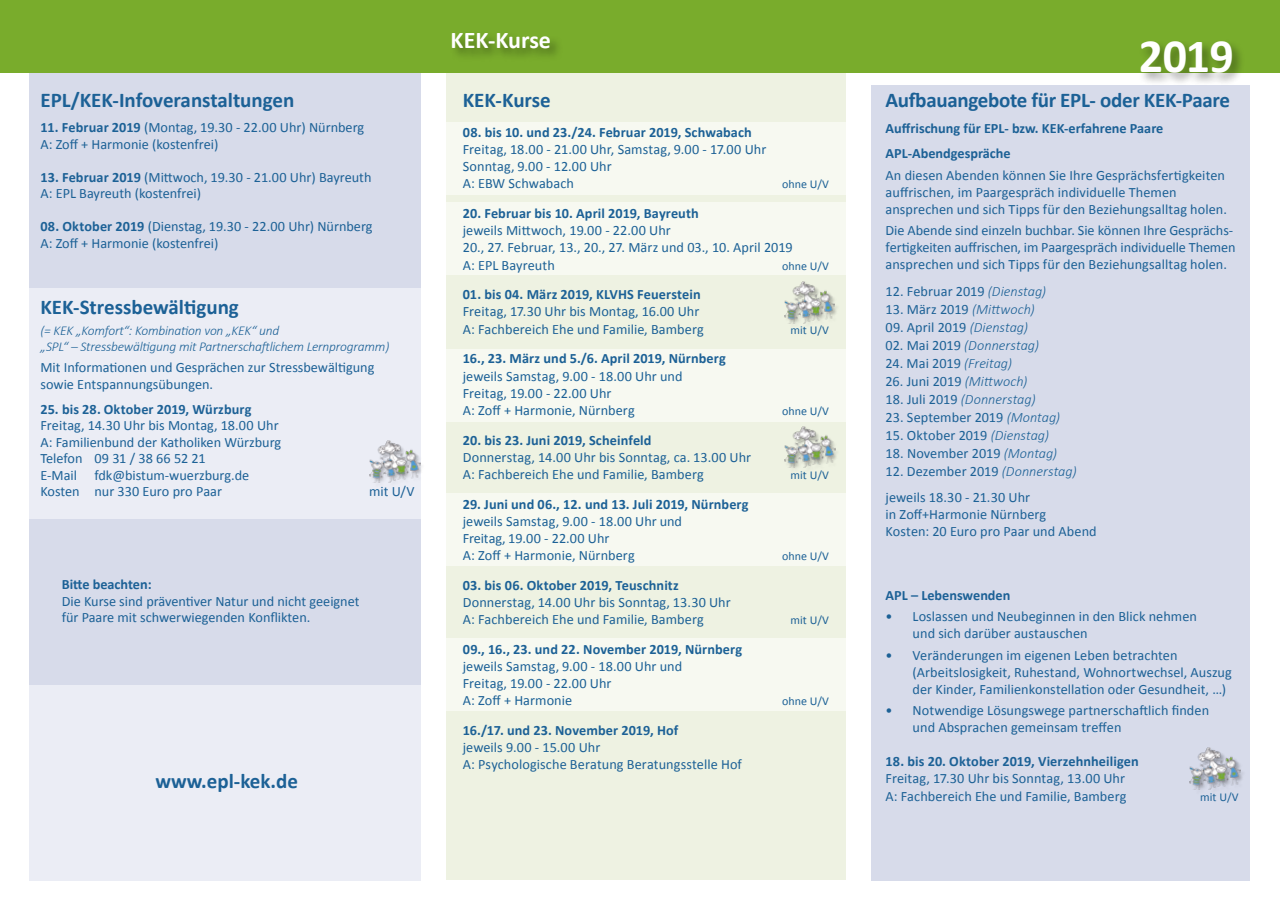
<style>
.page{position:relative;width:1280px;height:910px;background:#fff}
.page>*{position:absolute;margin:0;border:0;box-sizing:border-box;transform-origin:0 0}
.t1{font:700 48px "Calibri";color:#fff}
.t2{font:700 24px "Calibri";color:#fff}
.t3{font:700 21px "Calibri";letter-spacing:-.005em;color:#1c6196}
.t4{font:14.25px/17.1px "Calibri";letter-spacing:.005em;color:#1c6196}
.t5{font:700 14.25px/25.7px "Calibri";letter-spacing:.005em;color:#1c6196}
.t6{font:italic 300 14.25px "Calibri";letter-spacing:.005em;color:#1c6196}
.t7{font:italic 300 13.5px/16.5px "Calibri";letter-spacing:-.015em;color:#1c6196}
.t8{font:12px "Calibri";color:#1c6196}
.s1{font-weight:700}
.s2{font-weight:300;font-style:italic}
.s3{font-weight:400;font-style:normal}
</style>
<div class="page">
<div style="left:30px;top:57px;width:391px;height:628px;background:#d7dbea"></div>
<div style="left:30px;top:288px;width:391px;height:231px;background:#ebedf5"></div>
<div style="left:30px;top:685px;width:391px;height:195px;background:#ebedf5"></div>
<div style="left:872px;top:85px;width:378px;height:795px;background:#d7dbea"></div>
<div style="left:446px;top:62px;width:400px;height:818px;background:#eef2e2"></div>
<div style="left:446px;top:202px;width:400px;height:73px;background:#f7f9f1"></div>
<div style="left:446px;top:349px;width:400px;height:72px;background:#f7f9f1"></div>
<div style="left:446px;top:493px;width:400px;height:72px;background:#f7f9f1"></div>
<div style="left:446px;top:639px;width:400px;height:72px;background:#f7f9f1"></div>
<div style="left:446px;top:122px;width:400px;height:73px;background:#f7f9f1"></div>
<div style="left:0;top:0;width:1280px;height:72px;background:#79ac2c"></div>
<div style="left:450px;top:30px;width:114px;height:32px;background:#000;opacity:.35"></div>
<img style="left:784px;top:281px;width:51px;height:42px">
<img style="left:784px;top:426px;width:51px;height:42px">
<img style="left:1190px;top:747px;width:51px;height:42px">
<div style="left:1138px;top:39px;width:108px;height:48px;background:#000;opacity:.35"></div>
<div style="left:369px;top:440px;width:57px;height:48px;background:#000;opacity:.25"></div>
<img style="left:369px;top:440px;width:51px;height:42px">
<h3 class="t3" style="left:40px;top:87px;width:255px">EPL/KEK-Infoveranstaltungen</h3>
<p class="t4" style="left:40px;top:119px;width:325px;line-height:16.5px"><span class="s1">11. Februar 2019</span> (Montag, 19.30 - 22.00 Uhr) Nürnberg<br>A: Zoff + Harmonie (kostenfrei)</p>
<p class="t4" style="left:40px;top:169px;width:333px;line-height:16.5px"><span class="s1">13. Februar 2019</span> (Mittwoch, 19.30 - 21.00 Uhr) Bayreuth<br>A: EPL Bayreuth (kostenfrei)</p>
<p class="t4" style="left:40px;top:218px;width:334px;line-height:16.5px"><span class="s1">08. Oktober 2019</span> (Dienstag, 19.30 - 22.00 Uhr) Nürnberg<br>A: Zoff + Harmonie (kostenfrei)</p>
<h3 class="t3" style="left:40px;top:294px;width:200px">KEK-Stressbewältigung</h3>
<p class="t7" style="left:40px;top:322px;width:350px">(= KEK „Komfort“: Kombination von „KEK“ und<br>„SPL“ – Stressbewältigung mit Partnerschaftlichem Lernprogramm)</p>
<p class="t4" style="left:40px;top:359px;width:335px;line-height:16.5px">Mit Informationen und Gesprächen zur Stressbewältigung sowie Entspannungsübungen.</p>
<p class="t5" style="left:40px;top:396px;width:213px">25. bis 28. Oktober 2019, Würzburg</p>
<p class="t4" style="left:40px;top:417px;width:242px;line-height:16.5px">Freitag, 14.30 Uhr bis Montag, 18.00 Uhr A: Familienbund der Katholiken Würzburg Telefon 09 31 / 38 66 52 21<br>E-Mail fdk@bistum-wuerzburg.de Kosten nur 330 Euro pro Paar</p>
<p class="t4" style="left:369px;top:483px;width:47px">mit U/V</p>
<p class="t5" style="left:62px;top:572px;width:91px">Bitte beachten:</p>
<p class="t4" style="left:62px;top:593px;width:299px;line-height:16.5px">Die Kurse sind präventiver Natur und nicht geeignet für Paare mit schwerwiegenden Konfl ikten.</p>
<h3 class="t3" style="left:155px;top:767px;width:144px">www.epl-kek.de</h3>
<h2 class="t2" style="left:450px;top:24px;width:102px">KEK-Kurse</h2>
<h3 class="t3" style="left:463px;top:87px;width:89px">KEK-Kurse</h3>
<p class="t5" style="left:463px;top:119px;width:291px">08. bis 10. und 23./24. Februar 2019, Schwabach</p>
<p class="t4" style="left:463px;top:141px;width:305px">Freitag, 18.00 - 21.00 Uhr, Samstag, 9.00 - 17.00 Uhr<br>Sonntag, 9.00 - 12.00 Uhr<br>A: EBW Schwabach</p>
<p class="t8" style="left:782px;top:177px;width:48px">ohne U/V</p>
<p class="t5" style="left:463px;top:201px;width:237px">20. Februar bis 10. April 2019, Bayreuth</p>
<p class="t4" style="left:463px;top:222px;width:331px">jeweils Mittwoch, 19.00 - 22.00 Uhr<br>20., 27. Februar, 13., 20., 27. März und 03., 10. April 2019<br>A: EPL Bayreuth</p>
<p class="t8" style="left:782px;top:258px;width:48px">ohne U/V</p>
<p class="t5" style="left:463px;top:282px;width:239px">01. bis 04. März 2019, KLVHS Feuerstein</p>
<p class="t4" style="left:463px;top:303px;width:243px">Freitag, 17.30 Uhr bis Montag, 16.00 Uhr<br>A: Fachbereich Ehe und Familie, Bamberg</p>
<p class="t5" style="left:463px;top:346px;width:265px">16., 23. März und 5./6. April 2019, Nürnberg</p>
<p class="t4" style="left:463px;top:367px;width:221px">jeweils Samstag, 9.00 - 18.00 Uhr und<br>Freitag, 19.00 - 22.00 Uhr<br>A: Zoff + Harmonie, Nürnberg</p>
<p class="t5" style="left:463px;top:427px;width:190px">20. bis 23. Juni 2019, Scheinfeld</p>
<p class="t4" style="left:463px;top:448px;width:290px">Donnerstag, 14.00 Uhr bis Sonntag, ca. 13.00 Uhr<br>A: Fachbereich Ehe und Familie, Bamberg</p>
<p class="t5" style="left:463px;top:491px;width:287px">29. Juni und 06., 12. und 13. Juli 2019, Nürnberg</p>
<p class="t4" style="left:463px;top:512px;width:221px">jeweils Samstag, 9.00 - 18.00 Uhr und<br>Freitag, 19.00 - 22.00 Uhr<br>A: Zoff + Harmonie, Nürnberg</p>
<p class="t5" style="left:463px;top:572px;width:217px">03. bis 06. Oktober 2019, Teuschnitz</p>
<p class="t4" style="left:463px;top:594px;width:269px">Donnerstag, 14.00 Uhr bis Sonntag, 13.30 Uhr<br>A: Fachbereich Ehe und Familie, Bamberg</p>
<p class="t5" style="left:463px;top:636px;width:281px">09., 16., 23. und 22. November 2019, Nürnberg</p>
<p class="t4" style="left:463px;top:658px;width:221px">jeweils Samstag, 9.00 - 18.00 Uhr und<br>Freitag, 19.00 - 22.00 Uhr<br>A: Zoff + Harmonie</p>
<p class="t5" style="left:463px;top:717px;width:217px">16./17. und 23. November 2019, Hof</p>
<p class="t4" style="left:463px;top:739px;width:281px">jeweils 9.00 - 15.00 Uhr<br>A: Psychologische Beratung Beratungsstelle Hof</p>
<p class="t8" style="left:791px;top:322px;width:40px">mit U/V</p>
<p class="t8" style="left:782px;top:403px;width:48px">ohne U/V</p>
<p class="t8" style="left:791px;top:467px;width:40px">mit U/V</p>
<p class="t8" style="left:782px;top:548px;width:48px">ohne U/V</p>
<p class="t8" style="left:791px;top:612px;width:40px">mit U/V</p>
<p class="t8" style="left:782px;top:694px;width:48px">ohne U/V</p>
<h1 class="t1" style="left:1139px;top:26px;width:96px">2019</h1>
<h3 class="t3" style="left:885px;top:87px;width:346px">Aufbauangebote für EPL- oder KEK-Paare</h3>
<p class="t5" style="left:885px;top:115px;width:279px">Auffrischung für EPL- bzw. KEK-erfahrene Paare<br>APL-Abendgespräche</p>
<p class="t4" style="left:885px;top:166px;width:343px">An diesen Abenden können Sie Ihre Gesprächsfertigkeiten auffrischen, im Paargespräch individuelle Themen ansprechen und sich Tipps für den Beziehungsalltag holen.</p>
<p class="t4" style="left:885px;top:222px;width:351px">Die Abende sind einzeln buchbar. Sie können Ihre Gesprächs&shy;fertigkeiten auffrischen, im Paargespräch individuelle Themen ansprechen und sich Tipps für den Beziehungsalltag holen.</p>
<p class="t4" style="left:885px;top:283px;width:162px">12. Februar 2019 <span class="s2">(Dienstag)</span></p>
<p class="t4" style="left:885px;top:301px;width:151px">13. März 2019 <span class="s2">(Mittwoch)</span></p>
<p class="t4" style="left:885px;top:319px;width:144px">09. April 2019 <span class="s2">(Dienstag)</span></p>
<p class="t6" style="left:885px;top:336px;width:155px"><span class="s3">02. Mai 2019</span> (Donnerstag)</p>
<p class="t4" style="left:885px;top:355px;width:128px">24. Mai 2019 <span class="s2">(Freitag)</span></p>
<p class="t4" style="left:885px;top:373px;width:143px">26. Juni 2019 <span class="s2">(Mittwoch)</span></p>
<p class="t6" style="left:885px;top:390px;width:152px"><span class="s3">18. Juli 2019</span> (Donnerstag)</p>
<p class="t4" style="left:885px;top:409px;width:176px">23. September 2019 <span class="s2">(Montag)</span></p>
<p class="t4" style="left:885px;top:427px;width:165px">15. Oktober 2019 <span class="s2">(Dienstag)</span></p>
<p class="t4" style="left:885px;top:445px;width:173px">18. November 2019 <span class="s2">(Montag)</span></p>
<p class="t4" style="left:885px;top:458px;width:193px;line-height:25.7px">12. Dezember 2019 <span class="s2">(Donnerstag) </span>jeweils 18.30 - 21.30 Uhr</p>
<p class="t4" style="left:885px;top:505px;width:213px">in Zoff+Harmonie Nürnberg<br>Kosten: 20 Euro pro Paar und Abend</p>
<p class="t5" style="left:885px;top:582px;width:126px">APL – Lebenswenden</p>
<p class="t4" style="left:912px;top:608px;width:286px;text-indent:-27px">• Loslassen und Neubeginnen in den Blick nehmen und sich darüber austauschen</p>
<p class="t4" style="left:912px;top:646px;width:321px;text-indent:-27px">• Veränderungen im eigenen Leben betrachten (Arbeitslosigkeit, Ruhestand, Wohnortwechsel, Auszug der Kinder, Familienkonstellation oder Gesundheit, …)</p>
<p class="t4" style="left:912px;top:702px;width:298px;text-indent:-27px">• Notwendige Lösungswege partnerschaftlich fi nden und Absprachen gemeinsam treffen</p>
<p class="t5" style="left:885px;top:749px;width:255px">18. bis 20. Oktober 2019, Vierzehnheiligen</p>
<p class="t4" style="left:885px;top:770px;width:243px">Freitag, 17.30 Uhr bis Sonntag, 13.00 Uhr<br>A: Fachbereich Ehe und Familie, Bamberg</p>
<p class="t8" style="left:1200px;top:789px;width:40px">mit U/V</p>
</div>
